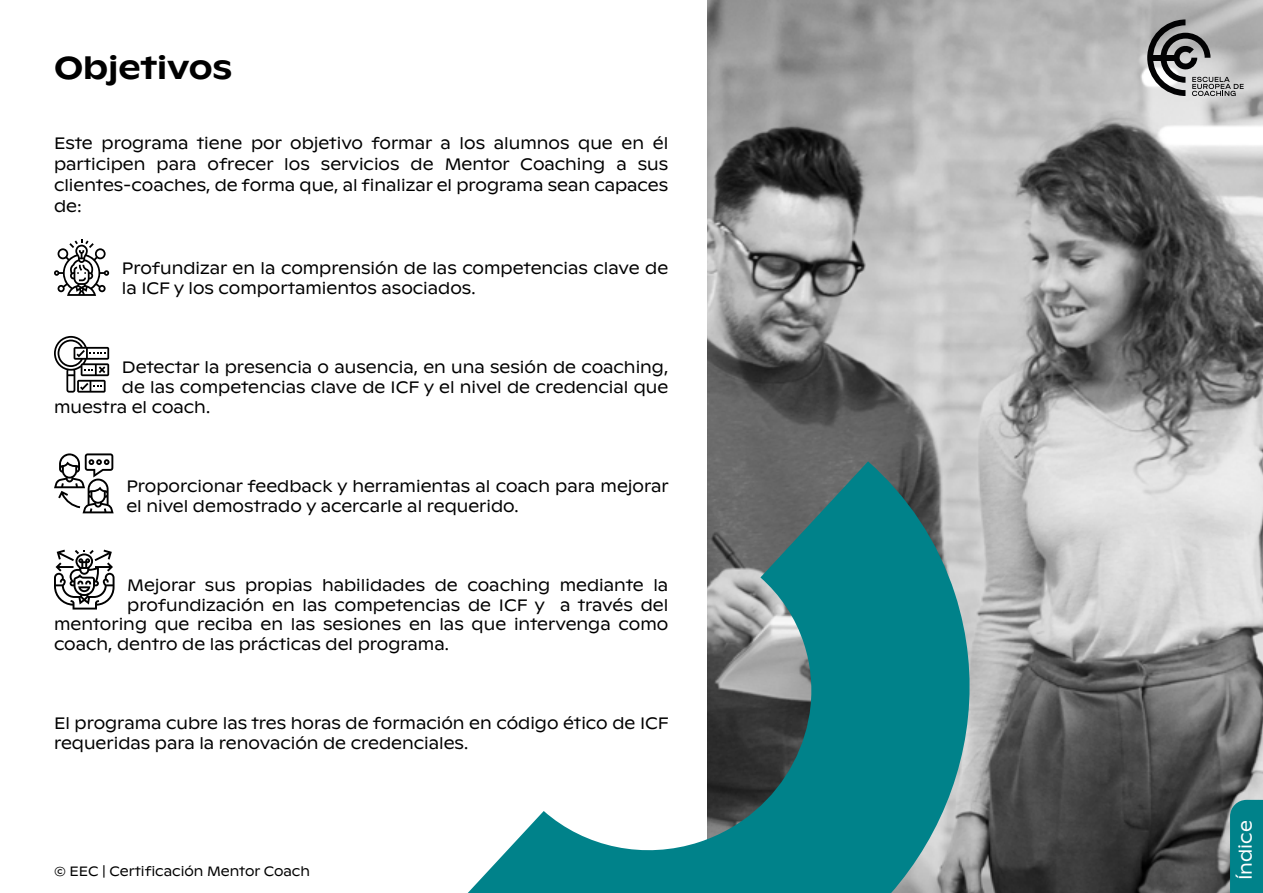
<style>
.page{position:relative;width:1263px;height:893px;background:#fff}
.page>*{position:absolute;margin:0;border:0;box-sizing:border-box;transform-origin:0 0}
.t1{font:500 31.5px "Ginto Nord";color:#000}
.t2{font:18px "Ginto Nord";color:#fff}
.t3{font:16.5px/21px "Ginto Nord";color:#000}
.t4{font:13.5px "Ginto Nord";color:#000}
</style>
<div class="page">
<img style="left:707px;top:0;width:556px;height:893px">
<svg style="left:468px;top:461px;width:539px;height:432px"></svg>
<svg style="left:1147px;top:19px;width:97px;height:77px;background:#949494"></svg>
<div style="left:1230px;top:800px;width:33px;height:93px;background:#00828a"></div>
<svg style="left:54px;top:239px;width:55px;height:57px"></svg>
<svg style="left:54px;top:336px;width:55px;height:57px"></svg>
<svg style="left:54px;top:453px;width:60px;height:60px"></svg>
<svg style="left:54px;top:550px;width:61px;height:59px"></svg>
<h1 class="t1" style="left:54px;top:44px;width:180px">Objetivos</h1>
<p class="t3" style="left:54px;top:132px;width:616px;text-align:justify">Este programa tiene por objetivo formar a los alumnos que en él participen para ofrecer los servicios de Mentor Coaching a sus clientes-coaches, de forma que, al finalizar el programa sean capaces de:</p>
<p class="t3" style="left:122px;top:257px;width:548px;line-height:19.8px">Profundizar en la comprensión de las competencias clave de la ICF y los comportamientos asociados.</p>
<p class="t3" style="left:122px;top:356px;width:548px">Detectar la presencia o ausencia, en una sesión de coaching,</p>
<p class="t3" style="left:122px;top:375px;width:548px">de las competencias clave de ICF y el nivel de credencial que</p>
<p class="t3" style="left:54px;top:395px;width:158px">muestra el coach.</p>
<p class="t3" style="left:126px;top:475px;width:544px;line-height:19.8px">Proporcionar feedback y herramientas al coach para mejorar el nivel demostrado y acercarle al requerido.</p>
<p class="t3" style="left:127px;top:573px;width:542px">Mejorar sus propias habilidades de coaching mediante la</p>
<p class="t3" style="left:127px;top:593px;width:543px">profundización en las competencias de ICF y a través del</p>
<p class="t3" style="left:54px;top:613px;width:616px">mentoring que reciba en las sesiones en las que intervenga como</p>
<p class="t3" style="left:54px;top:633px;width:396px">coach, dentro de las prácticas del programa.</p>
<p class="t3" style="left:54px;top:713px;width:616px;line-height:19.8px">El programa cubre las tres horas de formación en código ético de ICF requeridas para la renovación de credenciales.</p>
<p class="t4" style="left:54px;top:862px;width:257px">© EEC | Certificación Mentor Coach</p>
<p class="t2" style="left:1232px;top:880px;width:61px;rotate:-90deg">Índice</p>
</div>
